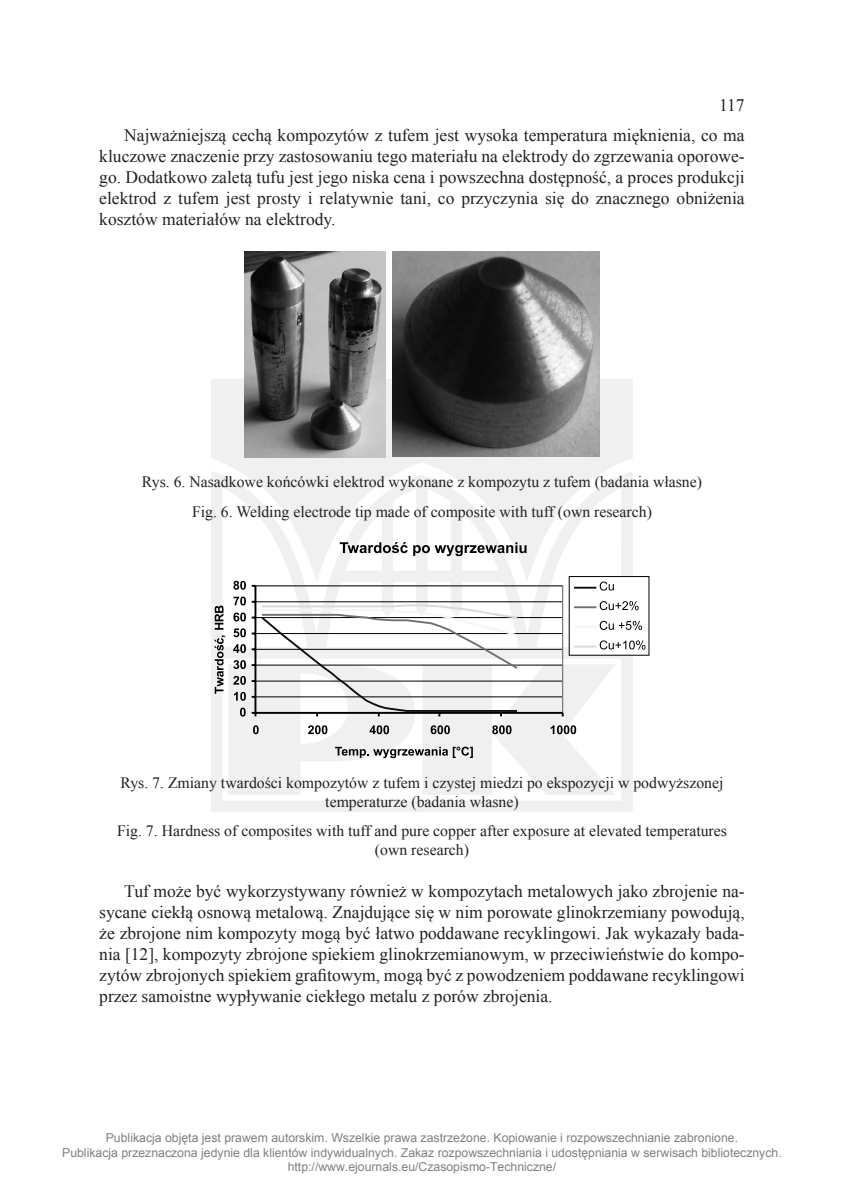
<style>
.page{position:relative;width:844px;height:1191px;background:#fff}
.page>*{position:absolute;margin:0;border:0;box-sizing:border-box;transform-origin:0 0}
.tekst_cz{font:17.5px/21px "Times New Roman";color:#231f20;text-align:justify}
.ryc__cz{font:15.75px/18.9px "Times New Roman";color:#231f20;text-align:center}
.t1{font:12.25px/14.7px "Arial";color:#808080;text-align:center}
</style>
<div class="page">
<svg style="left:211px;top:379px;width:421px;height:433px;fill:#eff0ef"></svg>
<img style="left:245px;top:251px;width:140px;height:206px">
<img style="left:393px;top:252px;width:206px;height:204px">
<hr style="left:255px;top:696px;width:307px;height:1px;background:#000">
<hr style="left:255px;top:681px;width:307px;height:1px;background:#000">
<hr style="left:255px;top:665px;width:307px;height:1px;background:#000">
<hr style="left:255px;top:649px;width:307px;height:1px;background:#000">
<hr style="left:255px;top:633px;width:307px;height:1px;background:#000">
<hr style="left:255px;top:617px;width:307px;height:1px;background:#000">
<hr style="left:255px;top:601px;width:307px;height:1px;background:#000">
<div style="left:255px;top:585px;width:308px;height:128px;border:1px solid #5c5c5c"></div>
<hr style="left:254px;top:586px;width:2px;height:127px;background:#000">
<hr style="left:255px;top:712px;width:307px;height:2px;background:#000">
<svg style="left:339px;top:542px;width:68px;height:11px"></svg>
<svg style="left:413px;top:542px;width:113px;height:14px"></svg>
<svg style="left:233px;top:596px;width:286px;height:120px"></svg>
<svg style="left:233px;top:581px;width:22px;height:9px"></svg>
<svg style="left:253px;top:725px;width:6px;height:9px"></svg>
<svg style="left:308px;top:725px;width:19px;height:9px"></svg>
<svg style="left:369px;top:725px;width:20px;height:9px"></svg>
<svg style="left:430px;top:725px;width:20px;height:9px"></svg>
<svg style="left:492px;top:725px;width:19px;height:9px"></svg>
<svg style="left:550px;top:725px;width:26px;height:9px"></svg>
<svg style="left:335px;top:746px;width:137px;height:12px"></svg>
<svg style="left:214px;top:635px;width:11px;height:59px"></svg>
<svg style="left:215px;top:605px;width:8px;height:24px"></svg>
<div style="left:569px;top:576px;width:80px;height:79px;background:#fff"></div>
<svg style="left:574px;top:581px;width:39px;height:9px"></svg>
<hr style="left:574px;top:606px;width:22px;height:2px;background:#707070">
<svg style="left:599px;top:601px;width:39px;height:9px"></svg>
<hr style="left:574px;top:626px;width:22px;height:2px;background:#f5f5f5">
<svg style="left:599px;top:621px;width:43px;height:9px"></svg>
<hr style="left:574px;top:645px;width:22px;height:2px;background:#d9d9d9">
<svg style="left:599px;top:640px;width:46px;height:9px"></svg>
<p class="tekst_cz" style="left:124px;top:90px;width:621px;line-height:29.8px;text-align:right">117<br>Najważniejszą cechą kompozytów z tufem jest wysoka temperatura mięknienia, co ma</p>
<p class="tekst_cz" style="left:99px;top:145px;width:646px">kluczowe znaczenie przy zastosowaniu tego materiału na elektrody do zgrzewania oporowe&shy;go. Dodatkowo zaletą tufu jest jego niska cena i powszechna dostępność, a proces produkcji elektrod z tufem jest prosty i relatywnie tani, co przyczynia się do znacznego obniżenia kosztów materiałów na elektrody.</p>
<p class="ryc__cz" style="left:142px;top:472px;width:561px">Rys. 6. Nasadkowe końcówki elektrod wykonane z kompozytu z tufem (badania własne)</p>
<p class="ryc__cz" style="left:192px;top:502px;width:461px">Fig. 6. Welding electrode tip made of composite with tuff (own research)</p>
<p class="ryc__cz" style="left:120px;top:773px;width:604px">Rys. 7. Zmiany twardości kompozytów z tufem i czystej miedzi po ekspozycji w podwyższonej temperaturze (badania własne)</p>
<p class="ryc__cz" style="left:117px;top:821px;width:611px">Fig. 7. Hardness of composites with tuff and pure copper after exposure at elevated temperatures (own research)</p>
<p class="tekst_cz" style="left:99px;top:880px;width:646px;text-indent:25px">Tuf może być wykorzystywany również w kompozytach metalowych jako zbrojenie na&shy;sycane ciekłą osnową metalową. Znajdujące się w nim porowate glinokrzemiany powodują, że zbrojone nim kompozyty mogą być łatwo poddawane recyklingowi. Jak wykazały bada&shy;nia [12], kompozyty zbrojone spiekiem glinokrzemianowym, w przeciwieństwie do kompo&shy;zytów zbrojonych spiekiem grafitowym, mogą być z powodzeniem poddawane recyklingowi przez samoistne wypływanie ciekłego metalu z porów zbrojenia.</p>
<p class="t1" style="left:62px;top:1130px;width:721px">Publikacja objęta jest prawem autorskim. Wszelkie prawa zastrzeżone. Kopiowanie i rozpowszechnianie zabronione.<br>Publikacja przeznaczona jedynie dla klientów indywidualnych. Zakaz rozpowszechniania i udostępniania w serwisach bibliotecznych. http://www.ejournals.eu/Czasopismo-Techniczne/</p>
</div>
